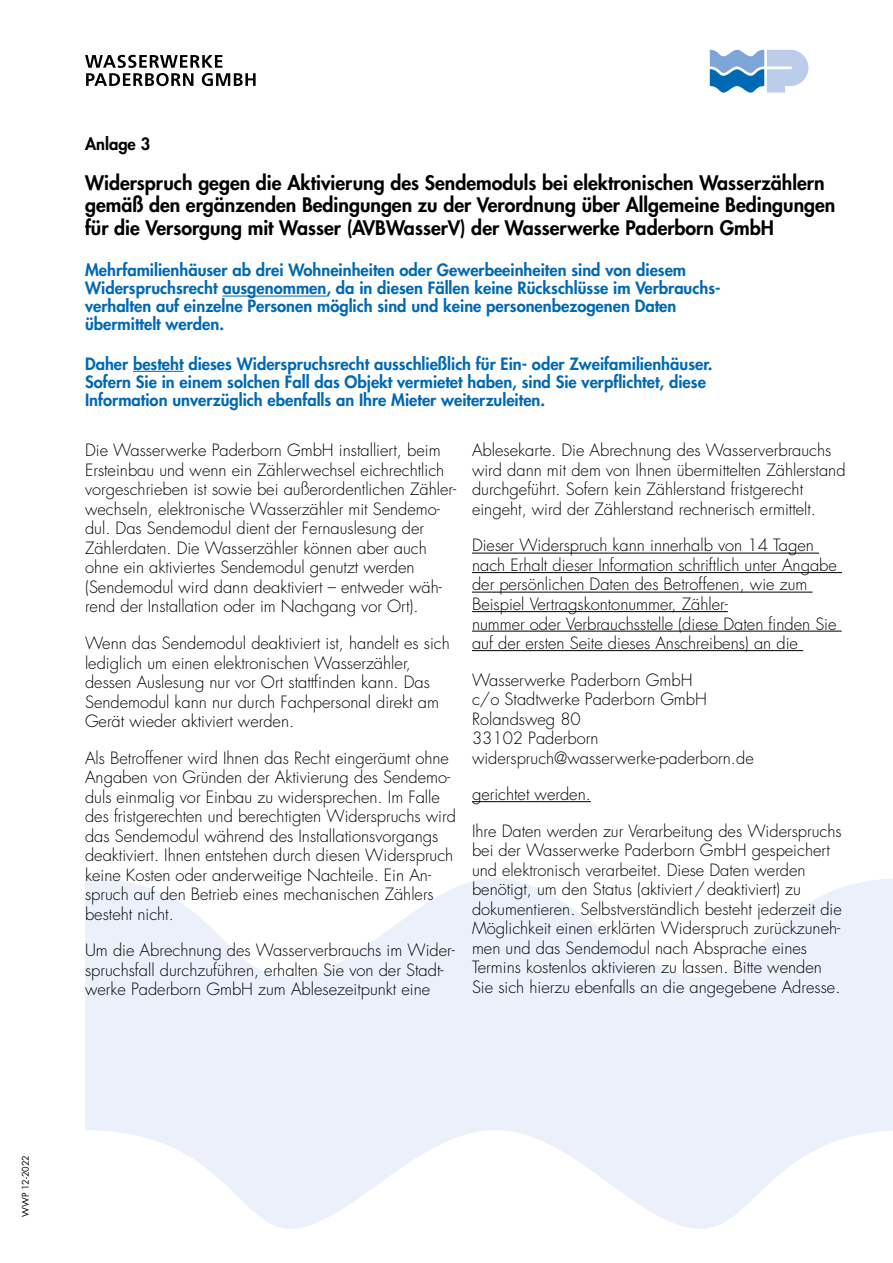
<style>
.page{position:relative;width:893px;height:1263px;background:#fff}
.page>*{position:absolute;margin:0;border:0;box-sizing:border-box;transform-origin:0 0}
.t1{font:800 19.5px/22.5px "Futura Std";color:#000}
.t2{font:300 16.5px/19.5px "Futura Std";color:#000}
.t3{font:800 16.5px/18px "Futura Std";color:#0069b4}
.t4{font:800 16.5px "Futura Std";color:#000}
.t5{font:9px "Futura Std";color:#000}
</style>
<div class="page">
<svg style="left:85px;top:55px;width:171px;height:31px"></svg>
<svg style="left:710px;top:50px;width:98px;height:43px"></svg>
<svg style="left:85px;top:878px;width:808px;height:351px;fill:#ebf0fa"></svg>
<hr style="left:472px;top:553px;width:347px;height:1px;background:#000">
<hr style="left:472px;top:572px;width:370px;height:1px;background:#000">
<hr style="left:472px;top:592px;width:340px;height:1px;background:#000">
<hr style="left:472px;top:611px;width:256px;height:1px;background:#000">
<hr style="left:472px;top:631px;width:370px;height:1px;background:#000">
<hr style="left:472px;top:650px;width:331px;height:1px;background:#000">
<hr style="left:472px;top:801px;width:119px;height:1px;background:#000">
<hr style="left:222px;top:296px;width:104px;height:1px;background:#0069b4">
<hr style="left:133px;top:371px;width:51px;height:1px;background:#0069b4">
<p class="t4" style="left:85px;top:134px;width:67px">Anlage 3</p>
<p class="t1" style="left:85px;top:171px;width:752px">Widerspruch gegen die Aktivierung des Sendemoduls bei elektronischen Wasserzählern gemäß den ergänzenden Bedingungen zu der Verordnung über Allgemeine Bedingungen für die Versorgung mit Wasser (AVBWasserV) der Wasserwerke Paderborn GmbH</p>
<p class="t3" style="left:85px;top:261px;width:637px">Mehrfamilienhäuser ab drei Wohneinheiten oder Gewerbeeinheiten sind von diesem Widerspruchsrecht ausgenommen, da in diesen Fällen keine Rückschlüsse im Verbrauchs&shy;verhalten auf einzelne Personen möglich sind und keine personenbezogenen Daten übermittelt werden.</p>
<p class="t3" style="left:85px;top:355px;width:629px">Daher besteht dieses Widerspruchsrecht ausschließlich für Ein- oder Zweifamilienhäuser.<br>Sofern Sie in einem solchen Fall das Objekt vermietet haben, sind Sie verpflichtet, diese<br>Information unverzüglich ebenfalls an Ihre Mieter weiterzuleiten.</p>
<p class="t2" style="left:85px;top:441px;width:373px">Die Wasserwerke Paderborn GmbH installiert, beim Ersteinbau und wenn ein Zählerwechsel eichrechtlich vorgeschrieben ist sowie bei außerordentlichen Zähler&shy;wechseln, elektronische Wasserzähler mit Sendemo&shy;dul. Das Sendemodul dient der Fernauslesung der Zählerdaten. Die Wasserzähler können aber auch ohne ein aktiviertes Sendemodul genutzt werden (Sendemodul wird dann deaktiviert – entweder wäh&shy;rend der Installation oder im Nachgang vor Ort).</p>
<p class="t2" style="left:85px;top:634px;width:366px">Wenn das Sendemodul deaktiviert ist, handelt es sich lediglich um einen elektronischen Wasserzähler, dessen Auslesung nur vor Ort stattfinden kann. Das Sendemodul kann nur durch Fachpersonal direkt am Gerät wieder aktiviert werden.</p>
<p class="t2" style="left:85px;top:748px;width:372px">Als Betroffener wird Ihnen das Recht eingeräumt ohne Angaben von Gründen der Aktivierung des Sendemo&shy;duls einmalig vor Einbau zu widersprechen. Im Falle des fristgerechten und berechtigten Widerspruchs wird das Sendemodul während des Installationsvorgangs deaktiviert. Ihnen entstehen durch diesen Widerspruch keine Kosten oder anderweitige Nachteile. Ein An&shy;spruch auf den Betrieb eines mechanischen Zählers besteht nicht.</p>
<p class="t2" style="left:85px;top:941px;width:371px">Um die Abrechnung des Wasserverbrauchs im Wider&shy;spruchsfall durchzuführen, erhalten Sie von der Stadt&shy;werke Paderborn GmbH zum Ablesezeitpunkt eine</p>
<p class="t2" style="left:472px;top:441px;width:375px">Ablesekarte. Die Abrechnung des Wasserverbrauchs wird dann mit dem von Ihnen übermittelten Zählerstand durchgeführt. Sofern kein Zählerstand fristgerecht eingeht, wird der Zählerstand rechnerisch ermittelt.</p>
<p class="t2" style="left:472px;top:536px;width:366px">Dieser Widerspruch kann innerhalb von 14 Tagen nach Erhalt dieser Information schriftlich unter Angabe der persönlichen Daten des Betroffenen, wie zum Beispiel Vertragskontonummer, Zähler-<br>nummer oder Verbrauchsstelle (diese Daten finden Sie auf der ersten Seite dieses Anschreibens) an die</p>
<p class="t2" style="left:472px;top:670px;width:283px">Wasserwerke Paderborn GmbH<br>c/o Stadtwerke Paderborn GmbH<br>Rolandsweg 80<br>33102 Paderborn widerspruch@wasserwerke-paderborn.de</p>
<p class="t2" style="left:472px;top:785px;width:120px">gerichtet werden.</p>
<p class="t2" style="left:472px;top:821px;width:371px">Ihre Daten werden zur Verarbeitung des Widerspruchs bei der Wasserwerke Paderborn GmbH gespeichert und elektronisch verarbeitet. Diese Daten werden benötigt, um den Status (aktiviert/deaktiviert) zu dokumentieren. Selbstverständlich besteht jederzeit die Möglichkeit einen erklärten Widerspruch zurückzuneh&shy;men und das Sendemodul nach Absprache eines Termins kostenlos aktivieren zu lassen. Bitte wenden Sie sich hierzu ebenfalls an die angegebene Adresse.</p>
<p class="t5" style="left:20px;top:1217px;width:64px;rotate:-90deg">WWP 12-2022</p>
</div>
